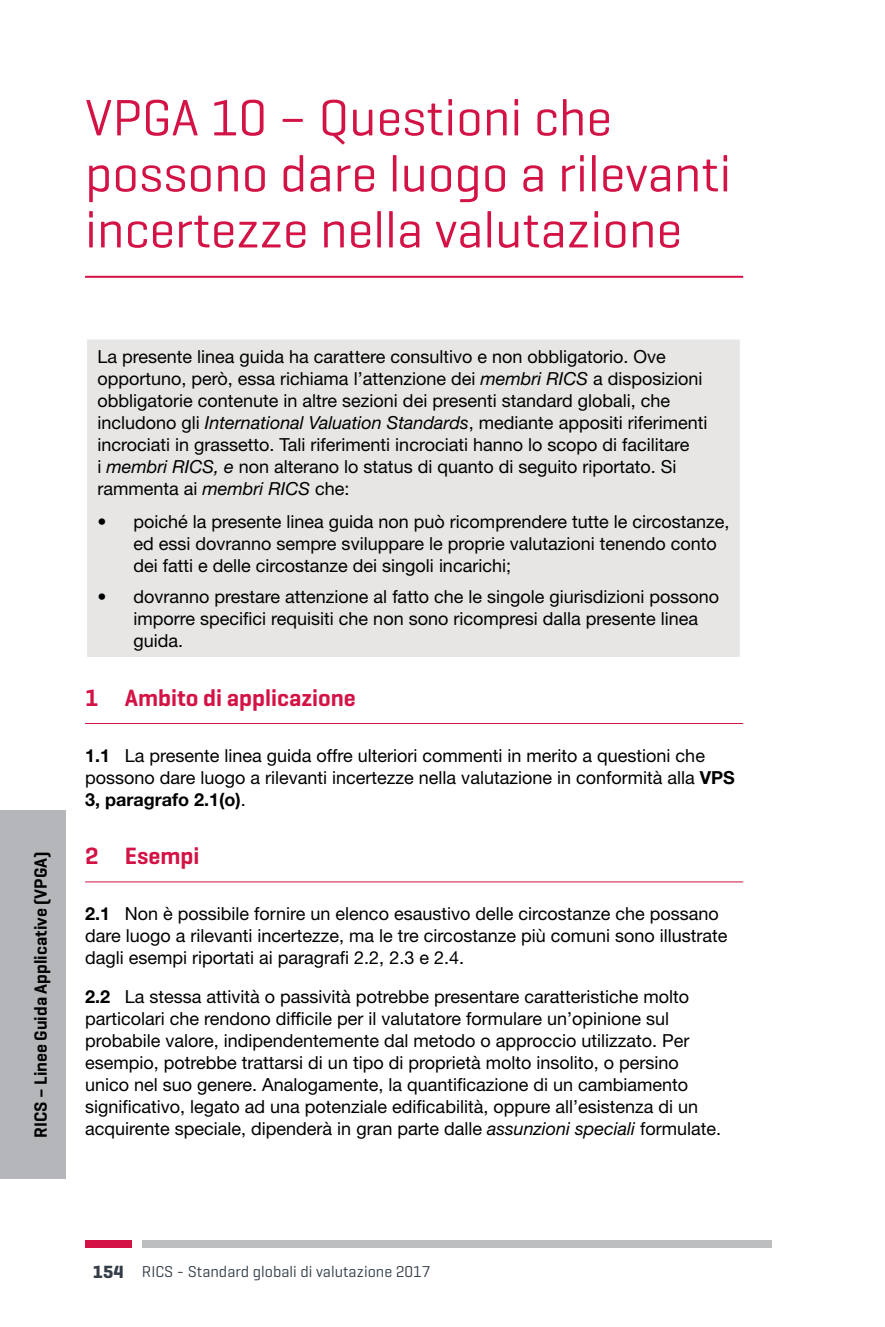
<style>
.page{position:relative;width:885px;height:1327px;background:#fff}
.page>*{position:absolute;margin:0;border:0;box-sizing:border-box;transform-origin:0 0}
.t1{font:52px/56px "Geogrotesque";color:#d31245}
.t2{font:600 24px "Geogrotesque";color:#d31245}
.t3{font:18px/22px "Helvetica Neue LT Std";color:#000}
.t4{font:600 18px "Geogrotesque";color:#000}
.t5{font:16px "Geogrotesque";color:#343e48}
.s1{font-style:italic}
.s2{font-weight:700}
.s3{font-weight:700;font-size:18px}
</style>
<div class="page">
<hr style="left:85px;top:276px;width:658px;height:2px;background:#d31245">
<hr style="left:85px;top:723px;width:658px;height:1px;background:#d31245">
<hr style="left:85px;top:881px;width:658px;height:1px;background:#d31245">
<div style="left:86px;top:338px;width:654px;height:320px;background:#e7e6e5"></div>
<hr style="left:85px;top:337px;width:656px;height:2px;background:#fff">
<hr style="left:85px;top:339px;width:2px;height:318px;background:#fff">
<hr style="left:739px;top:339px;width:2px;height:318px;background:#fff">
<hr style="left:85px;top:657px;width:656px;height:2px;background:#fff">
<div style="left:142px;top:1240px;width:629px;height:7px;background:#bcbec0"></div>
<div style="left:86px;top:1240px;width:46px;height:7px;background:#d31245"></div>
<div style="left:0;top:810px;width:65px;height:369px;background:#b4b6b9"></div>
<h1 class="t1" style="left:85px;top:88px;width:647px">VPGA 10 – Questioni che possono dare luogo a rilevanti incertezze nella valutazione</h1>
<p class="t4" style="left:29px;top:1138px;width:288px;rotate:-90deg">RICS – Linee Guida Applicative (VPGA)</p>
<p class="t3" style="left:97px;top:345px;width:611px">La presente linea guida ha carattere consultivo e non obbligatorio. Ove opportuno, però, essa richiama l’attenzione dei <span class="s1">membri RICS</span> a disposizioni obbligatorie contenute in altre sezioni dei presenti standard globali, che includono gli <span class="s1">International Valuation Standards</span>, mediante appositi riferimenti incrociati in grassetto. Tali riferimenti incrociati hanno lo scopo di facilitare<br>i <span class="s1">membri RICS, e</span> non alterano lo status di quanto di seguito riportato. Si rammenta ai <span class="s1">membri RICS</span> che:</p>
<p class="t3" style="left:133px;top:510px;width:597px;text-indent:-36px">• poiché la presente linea guida non può ricomprendere tutte le circostanze, ed essi dovranno sempre sviluppare le proprie valutazioni tenendo conto dei fatti e delle circostanze dei singoli incarichi;</p>
<p class="t3" style="left:133px;top:585px;width:587px;text-indent:-36px">• dovranno prestare attenzione al fatto che le singole giurisdizioni possono imporre specifici requisiti che non sono ricompresi dalla presente linea guida.</p>
<h2 class="t2" style="left:85px;top:683px;width:272px">1 Ambito di applicazione</h2>
<p class="t3" style="left:85px;top:744px;width:651px"><span class="s2">1.1</span> La presente linea guida offre ulteriori commenti in merito a questioni che possono dare luogo a rilevanti incertezze nella valutazione in conformità alla <span class="s2">VPS<br>3, paragrafo 2.1(o)</span>.</p>
<h2 class="t2" style="left:85px;top:841px;width:116px">2 Esempi</h2>
<p class="t3" style="left:85px;top:903px;width:644px"><span class="s2">2.1</span> Non è possibile fornire un elenco esaustivo delle circostanze che possano dare luogo a rilevanti incertezze, ma le tre circostanze più comuni sono illustrate dagli esempi riportati ai paragrafi 2.2, 2.3 e 2.4.</p>
<p class="t3" style="left:85px;top:986px;width:637px"><span class="s2">2.2</span> La stessa attività o passività potrebbe presentare caratteristiche molto particolari che rendono difficile per il valutatore formulare un’opinione sul probabile valore, indipendentemente dal metodo o approccio utilizzato. Per esempio, potrebbe trattarsi di un tipo di proprietà molto insolito, o persino unico nel suo genere. Analogamente, la quantificazione di un cambiamento significativo, legato ad una potenziale edificabilità, oppure all’esistenza di un acquirente speciale, dipenderà in gran parte dalle <span class="s1">assunzioni speciali</span> formulate.</p>
<p class="t5" style="left:93px;top:1261px;width:339px"><span class="s3">154</span> RICS - Standard globali di valutazione 2017</p>
</div>
